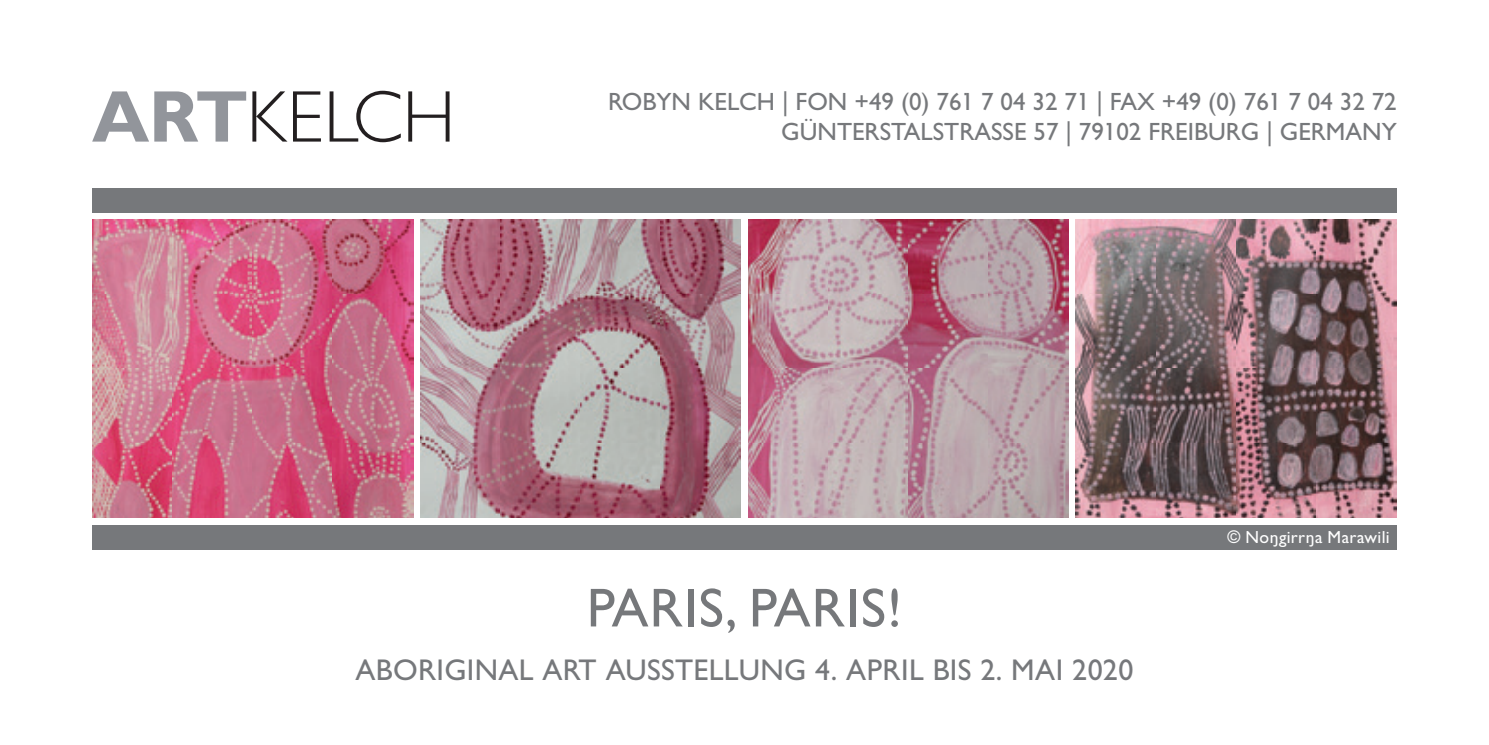
<style>
.page{position:relative;width:1489px;height:745px;background:#fff}
.page>*{position:absolute;margin:0;border:0;box-sizing:border-box;transform-origin:0 0}
.t1{font:55px "ARTKELCH Gill Sans Std";letter-spacing:.02em;color:#76787b}
.t2{font:30px "ARTKELCH Gill Sans Std";letter-spacing:.01em;color:#76787b}
.t3{font:25px/30px "ARTKELCH Gill Sans Std";color:#76787b;text-align:right}
.t4{font:17.5px "ARTKELCH Gill Sans Std";letter-spacing:.025em;color:#fff}
</style>
<div class="page">
<div style="left:92px;top:188px;width:1304px;height:25px;background:#76787b"></div>
<div style="left:92px;top:524px;width:1304px;height:25px;background:#76787b"></div>
<svg style="left:252px;top:91px;width:35px;height:50px"></svg>
<svg style="left:293px;top:91px;width:28px;height:50px"></svg>
<svg style="left:329px;top:91px;width:72px;height:51px"></svg>
<svg style="left:408px;top:91px;width:41px;height:50px"></svg>
<svg style="left:92px;top:91px;width:154px;height:50px"></svg>
<img style="left:420px;top:220px;width:321px;height:297px">
<img style="left:1075px;top:220px;width:321px;height:297px">
<img style="left:92px;top:220px;width:321px;height:297px">
<img style="left:748px;top:220px;width:320px;height:297px">
<p class="t3" style="left:608px;top:87px;width:790px">ROBYN KELCH | FON +49 (0) 761 7 04 32 71 | FAX +49 (0) 761 7 04 32 72<br>GÜNTERSTALSTRASSE 57 | 79102 FREIBURG | GERMANY</p>
<h1 class="t1" style="left:587px;top:576px;width:316px">PARIS, PARIS!</h1>
<p class="t2" style="left:355px;top:652px;width:779px">ABORIGINAL ART AUSSTELLUNG 4. APRIL BIS 2. MAI 2020</p>
<p class="t4" style="left:1227px;top:527px;width:163px">© Noŋgirrŋa Marawili</p>
</div>
